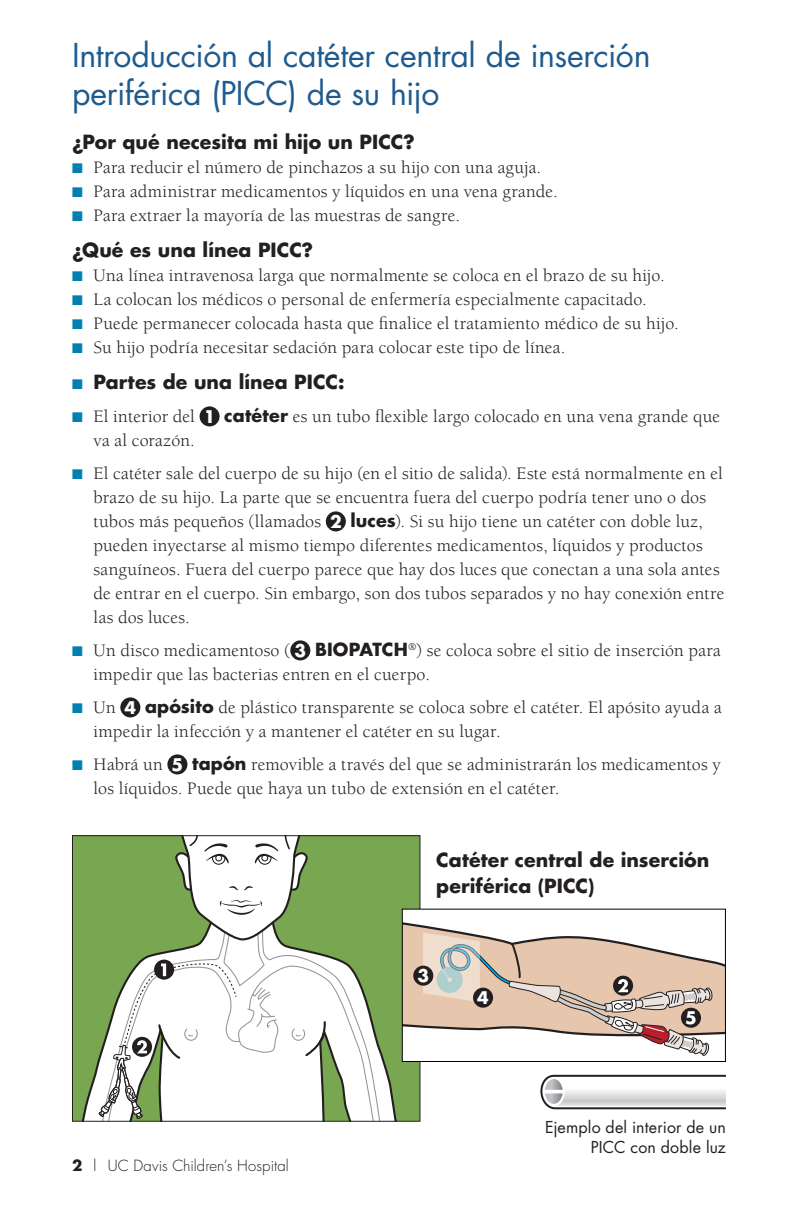
<style>
.page{position:relative;width:792px;height:1224px;background:#fff}
.page>*{position:absolute;margin:0;border:0;box-sizing:border-box;transform-origin:0 0}
.t1{font:32px/38.4px "Futura";letter-spacing:-.01em;color:#1e5b8f}
.t2{font:700 19px/26px "Futura";letter-spacing:.005em;color:#231f20}
.t3{font:18px/24px "Berkeley";letter-spacing:.01em;color:#231f20}
.t4{font:700 17px "Futura";color:#fff}
.t5{font:16px/20px "Futura";letter-spacing:.01em;color:#231f20;text-align:right}
.t6{font:300 15px "Futura";color:#231f20}
.s1{color:#007fb2}
.s2{font-family:"Futura";font-weight:700;font-size:17px;color:#fff}
.s3{font-family:"Futura";font-weight:700;font-size:17.6px}
.s4{font-weight:700}
</style>
<div class="page">
<svg style="left:540px;top:1074px;width:186px;height:36px"></svg>
<div style="left:200px;top:406px;width:20px;height:20px;background:#231f20;border-radius:50%"></div>
<div style="left:326px;top:511px;width:20px;height:20px;background:#231f20;border-radius:50%"></div>
<div style="left:290px;top:640px;width:20px;height:20px;background:#231f20;border-radius:50%"></div>
<div style="left:120px;top:697px;width:20px;height:20px;background:#231f20;border-radius:50%"></div>
<div style="left:167px;top:754px;width:20px;height:20px;background:#231f20;border-radius:50%"></div>
<div style="left:72px;top:836px;width:348px;height:285px;background:#79a751"></div>
<svg style="left:77px;top:836px;width:324px;height:285px"></svg>
<div style="left:402px;top:909px;width:323px;height:153px;background:#fff"></div>
<svg style="left:404px;top:922px;width:320px;height:113px"></svg>
<div style="left:402px;top:909px;width:324px;height:153px;border:1px solid #000"></div>
<div style="left:413px;top:966px;width:20px;height:20px;background:#231f20;border-radius:50%"></div>
<svg style="left:423px;top:932px;width:291px;height:124px"></svg>
<h1 class="t1" style="left:72px;top:36px;width:580px">Introducción al catéter central de inserción periférica (PICC) de su hijo</h1>
<p class="t2" style="left:72px;top:129px;width:344px">¿Por qué necesita mi hijo un PICC?</p>
<p class="t3" style="left:72px;top:156px;width:471px"><span class="s1">■</span> Para reducir el número de pinchazos a su hijo con una aguja.</p>
<p class="t3" style="left:72px;top:180px;width:487px"><span class="s1">■</span> Para administrar medicamentos y líquidos en una vena grande.</p>
<p class="t3" style="left:72px;top:204px;width:390px"><span class="s1">■</span> Para extraer la mayoría de las muestras de sangre.</p>
<p class="t2" style="left:72px;top:237px;width:243px">¿Qué es una línea PICC?</p>
<p class="t3" style="left:72px;top:264px;width:594px"><span class="s1">■</span> Una línea intravenosa larga que normalmente se coloca en el brazo de su hijo.</p>
<p class="t3" style="left:72px;top:288px;width:576px"><span class="s1">■</span> La colocan los médicos o personal de enfermería especialmente capacitado.</p>
<p class="t3" style="left:72px;top:312px;width:608px"><span class="s1">■</span> Puede permanecer colocada hasta que finalice el tratamiento médico de su hijo.</p>
<p class="t3" style="left:72px;top:336px;width:495px"><span class="s1">■</span> Su hijo podría necesitar sedación para colocar este tipo de línea.</p>
<p class="t2" style="left:72px;top:369px;width:274px"><span class="s1">■</span> Partes de una línea PICC:</p>
<p class="t3" style="left:94px;top:405px;width:628px;text-indent:-22px"><span class="s1">■</span> El interior del <span class="s2">1</span> <span class="s3">catéter</span> es un tubo flexible largo colocado en una vena grande que va al corazón.</p>
<p class="t3" style="left:94px;top:462px;width:632px;text-indent:-22px"><span class="s1">■</span> El catéter sale del cuerpo de su hijo (en el sitio de salida). Este está normalmente en el brazo de su hijo. La parte que se encuentra fuera del cuerpo podría tener uno o dos tubos más pequeños (llamados <span class="s2">2</span> <span class="s3">luces</span>). Si su hijo tiene un catéter con doble luz, pueden inyectarse al mismo tiempo diferentes medicamentos, líquidos y productos sanguíneos. Fuera del cuerpo parece que hay dos luces que conectan a una sola antes de entrar en el cuerpo. Sin embargo, son dos tubos separados y no hay conexión entre las dos luces.</p>
<p class="t3" style="left:94px;top:639px;width:629px;text-indent:-22px"><span class="s1">■</span> Un disco medicamentoso ( <span class="s2">3</span> <span class="s3">BIOPATCH</span><sup>®</sup>) se coloca sobre el sitio de inserción para impedir que las bacterias entren en el cuerpo.</p>
<p class="t3" style="left:94px;top:696px;width:630px;text-indent:-22px"><span class="s1">■</span> Un <span class="s2">4</span> <span class="s3">apósito</span> de plástico transparente se coloca sobre el catéter. El apósito ayuda a impedir la infección y a mantener el catéter en su lugar.</p>
<p class="t3" style="left:94px;top:753px;width:629px;text-indent:-22px"><span class="s1">■</span> Habrá un <span class="s2">5</span> <span class="s3">tapón</span> removible a través del que se administrarán los medicamentos y los líquidos. Puede que haya un tubo de extensión en el catéter.</p>
<p class="t6" style="left:72px;top:1156px;width:218px"><span class="s4">2</span> | UC Davis Children’s Hospital</p>
<p class="t2" style="left:436px;top:847px;width:275px">Catéter central de inserción periférica (PICC)</p>
<p class="t4" style="left:417px;top:964px;width:13px">3</p>
<p class="t4" style="left:477px;top:986px;width:13px">4</p>
<p class="t4" style="left:685px;top:1006px;width:13px">5</p>
<p class="t5" style="left:545px;top:1117px;width:182px">Ejemplo del interior de un<br>PICC con doble luz</p>
</div>
